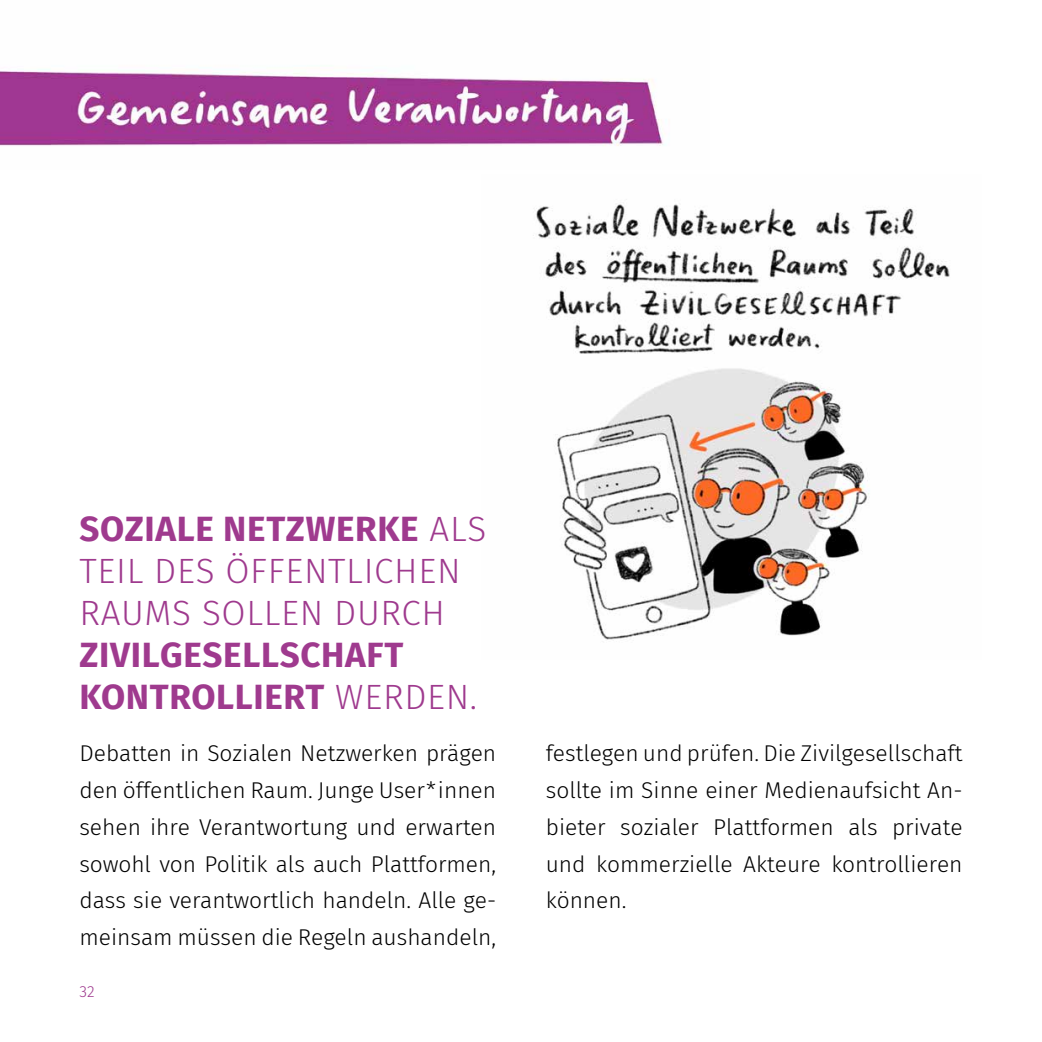
<style>
.page{position:relative;width:1042px;height:1042px;background:#fff}
.page>*{position:absolute;margin:0;border:0;box-sizing:border-box;transform-origin:0 0}
.Head{font:700 35px/42px "Fira Sans";letter-spacing:.02em;color:#9f3a8e}
.Fließtext{font:300 22.75px/36.8px "Fira Sans";color:#000;text-align:justify}
.t1{font:300 15.75px "Fira Sans";color:#9f3a8e}
.s1{font-weight:300}
</style>
<div class="page">
<img style="left:0;top:69px;width:666px;height:77px">
<img style="left:533px;top:203px;width:417px;height:437px">
<h2 class="Head" style="left:80px;top:505px;width:408px">SOZIALE NETZWERKE <span class="s1">ALS<br>TEIL DES ÖFFENTLICHEN<br>RAUMS SOLLEN DURCH<br></span>ZIVILGESELLSCHAFT<br>KONTROLLIERT <span class="s1">WERDEN.</span></h2>
<p class="Fließtext" style="left:79px;top:735px;width:418px">Debatten in Sozialen Netzwerken prägen den öffentlichen Raum. Junge User*innen sehen ihre Verantwortung und erwarten sowohl von Politik als auch Plattformen, dass sie verantwortlich handeln. Alle ge&shy;meinsam müssen die Regeln aushandeln,</p>
<p class="Fließtext" style="left:546px;top:735px;width:418px">festlegen und prüfen. Die Zivilgesellschaft sollte im Sinne einer Medienaufsicht An&shy;bieter sozialer Plattformen als private und kommerzielle Akteure kontrollieren können.</p>
<p class="t1" style="left:79px;top:980px;width:17px">32</p>
</div>
